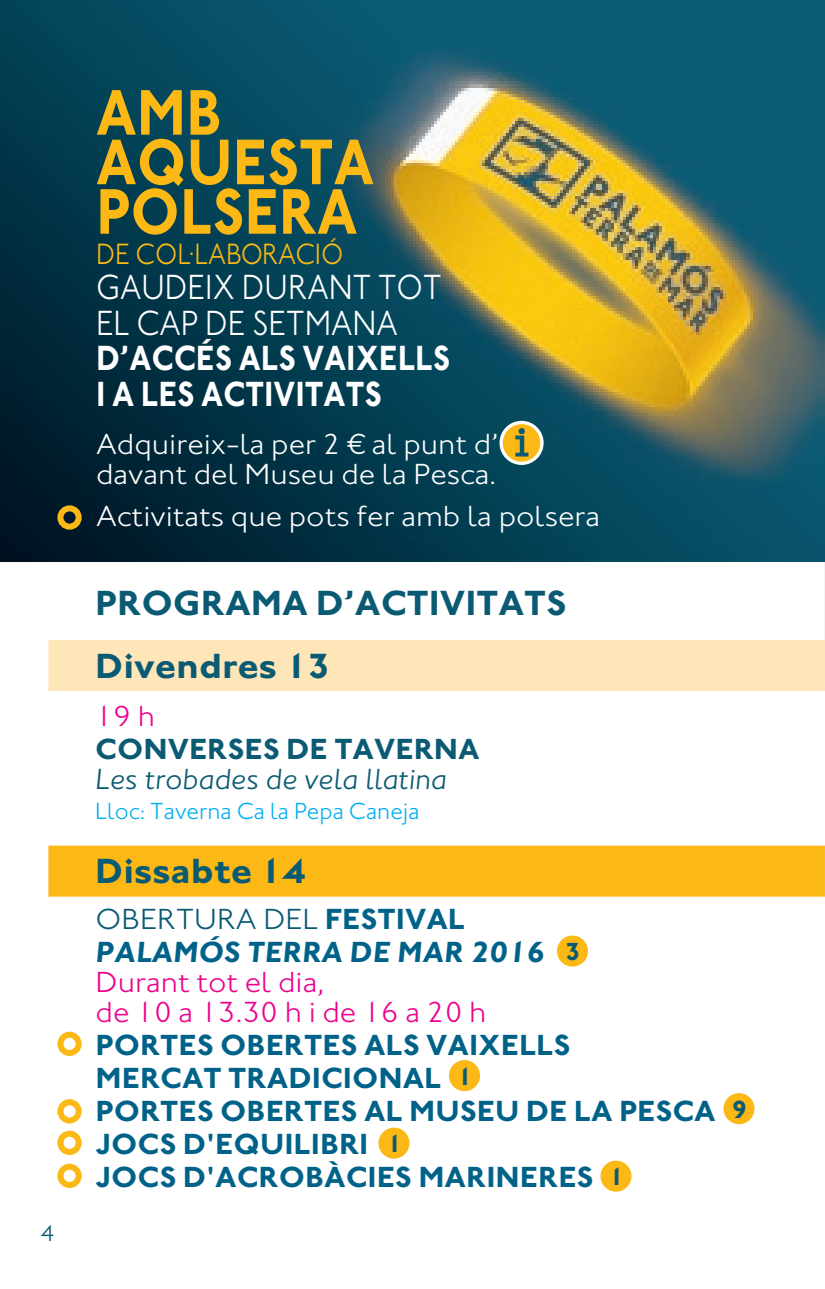
<style>
.page{position:relative;width:825px;height:1289px;background:#fff}
.page>*{position:absolute;margin:0;border:0;box-sizing:border-box;transform-origin:0 0}
.t1{font:66.3px/49.5px "Johnston ITCTT Bold";color:#fcb814;scale:.9 1}
.t2{font:36px/62.4px "Johnston ITCTT Bold";color:#0b5a73;scale:1.05 1}
.t3{font:36px/35.4px "Johnston ITCTT Bold";color:#fff;scale:.9 1}
.t4{font:36px/35.4px "Johnston ITCTT Light";color:#fff;scale:.9 1}
.t5{font:30.3px "Johnston ITCTT Light";color:#fcb814;scale:.9 1}
.t6{font:30px/33px "Johnston ITCTT Bold";color:#006288;scale:1.05 1}
.t7{font:30px/30px "Johnston ITCTT Light";color:#fff;scale:1.05 1}
.t8{font:30px/30px "Johnston ITCTT Light";color:#ed028c;scale:1.05 1}
.t9{font:italic 30px "Johnston ITCTT Light";color:#0b5a73;scale:1.05 1}
.t10{font:italic 30px "Johnston ITCTT Bold";color:#006288;scale:1.05 1}
.t11{font:30px "Johnston ITCTT Light";color:#0b5a73;scale:1.05 1}
.t12{font:30px "Johnston ITCTT Bold";color:#0b5a73;scale:1.05 1}
.t13{font:25.5px "Johnston ITCTT Bold";color:#0b5a73}
.t14{font:24px "Johnston ITCTT Light";color:#00aeef}
.t15{font:24px "Johnston ITCTT Light";color:#0b5a73}
.s1{font-family:"Johnston ITCTT Bold";color:#006288}
</style>
<div class="page">
<img style="left:0;top:0;width:825px;height:562px">
<svg style="left:501px;top:422px;width:41px;height:41px"></svg>
<div style="left:499px;top:421px;width:45px;height:44px;border:3px solid #fff;border-radius:50%"></div>
<svg style="left:515px;top:428px;width:13px;height:28px"></svg>
<div style="left:57px;top:505px;width:25px;height:24px;border:6px solid #fcb814;border-radius:50%"></div>
<div style="left:48px;top:640px;width:777px;height:51px;background:#fee6b9"></div>
<div style="left:557px;top:935px;width:31px;height:31px;background:#fcb814;border-radius:50%"></div>
<div style="left:449px;top:1060px;width:31px;height:31px;background:#fcb814;border-radius:50%"></div>
<div style="left:378px;top:1127px;width:31px;height:31px;background:#fcb814;border-radius:50%"></div>
<div style="left:600px;top:1160px;width:31px;height:31px;background:#fcb814;border-radius:50%"></div>
<div style="left:723px;top:1093px;width:31px;height:31px;background:#fcb814;border-radius:50%"></div>
<div style="left:48px;top:845px;width:777px;height:51px;background:#fcb814"></div>
<div style="left:57px;top:1130px;width:25px;height:25px;border:6px solid #fcb814;border-radius:50%"></div>
<div style="left:57px;top:1031px;width:25px;height:25px;border:6px solid #fcb814;border-radius:50%"></div>
<div style="left:57px;top:1099px;width:25px;height:24px;border:6px solid #fcb814;border-radius:50%"></div>
<div style="left:57px;top:1163px;width:25px;height:25px;border:6px solid #fcb814;border-radius:50%"></div>
<p class="t15" style="left:40px;top:1218px;width:15px">4</p>
<h1 class="t1" style="left:96px;top:87px;width:311px">AMB<br>AQUESTA<br>POLSERA</h1>
<p class="t5" style="left:96px;top:236px;width:276px">DE COL·LABORACIÓ</p>
<p class="t4" style="left:96px;top:269px;width:385px">GAUDEIX DURANT TOT<br>EL CAP DE SETMANA</p>
<p class="t3" style="left:96px;top:340px;width:395px">D’ACCÉS ALS VAIXELLS<br>I A LES ACTIVITATS</p>
<p class="t7" style="left:96px;top:428px;width:384px">Adquireix-la per 2 € al punt d’ davant del Museu de la Pesca.</p>
<p class="t7" style="left:96px;top:500px;width:482px">Activitats que pots fer amb la polsera</p>
<p class="t2" style="left:95px;top:572px;width:450px">PROGRAMA D’ACTIVITATS<br>Divendres 13</p>
<p class="t8" style="left:95px;top:700px;width:58px">19 h</p>
<p class="t12" style="left:95px;top:731px;width:368px">CONVERSES DE TAVERNA</p>
<p class="t9" style="left:95px;top:761px;width:336px">Les trobades de vela llatina</p>
<p class="t14" style="left:95px;top:796px;width:326px">Lloc: Taverna Ca la Pepa Caneja</p>
<p class="t2" style="left:95px;top:840px;width:201px">Dissabte 14</p>
<p class="t11" style="left:96px;top:901px;width:353px">OBERTURA DEL <span class="s1">FESTIVAL</span></p>
<p class="t10" style="left:96px;top:934px;width:430px">PALAMÓS TERRA DE MAR 2016</p>
<p class="t8" style="left:96px;top:966px;width:374px">Durant tot el dia,<br>de 10 a 13.30 h i de 16 a 20 h</p>
<p class="t6" style="left:96px;top:1028px;width:592px">PORTES OBERTES ALS VAIXELLS<br>MERCAT TRADICIONAL<br>PORTES OBERTES AL MUSEU DE LA PESCA<br>JOCS D'EQUILIBRI<br>JOCS D'ACROBÀCIES MARINERES</p>
<p class="t13" style="left:566px;top:936px;width:17px">3</p>
<p class="t13" style="left:458px;top:1061px;width:17px">1</p>
<p class="t13" style="left:387px;top:1128px;width:17px">1</p>
<p class="t13" style="left:609px;top:1161px;width:17px">1</p>
<p class="t13" style="left:732px;top:1094px;width:17px">9</p>
</div>
